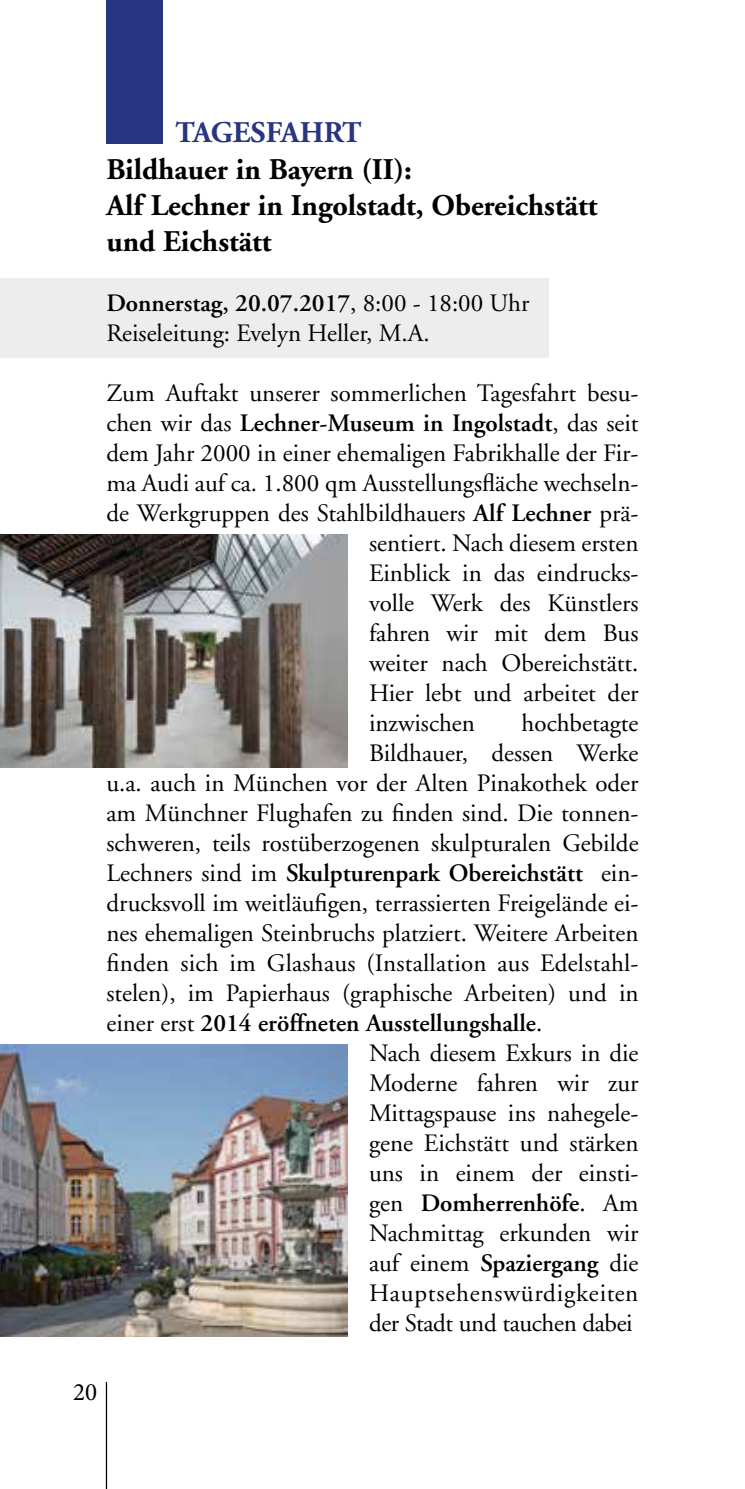
<style>
.page{position:relative;width:745px;height:1489px;background:#fff}
.page>*{position:absolute;margin:0;border:0;box-sizing:border-box;transform-origin:0 0}
.t1{font:700 30px/36px "Adobe Garamond";color:#000}
.t2{font:700 30px "Adobe Garamond";color:#283583}
.t3{font:25px/30px "Adobe Garamond";color:#000}
.t4{font:600 25px "Adobe Garamond";color:#000}
.t5{font:25px "Adobe Garamond";letter-spacing:.035em;color:#000}
.t6{font:25px "Minion Pro";color:#000}
.s1{font-weight:600}
.s2{font-weight:400}
</style>
<div class="page">
<div style="left:0;top:278px;width:547px;height:80px;background:#ededed"></div>
<img style="left:0;top:1044px;width:347px;height:292px">
<hr style="left:106px;top:1381px;width:1px;height:107px;background:#000">
<img style="left:0;top:534px;width:347px;height:233px">
<div style="left:106px;top:0;width:57px;height:143px;background:#283583"></div>
<p class="t2" style="left:175px;top:117px;width:187px">TAGESFAHRT</p>
<p class="t1" style="left:106px;top:152px;width:492px">Bildhauer in Bayern (II):<br>Alf Lechner in Ingolstadt, Obereichstätt und Eichstätt</p>
<p class="t3" style="left:106px;top:288px;width:424px"><span class="s1">Donnerstag, 20.07.2017</span>, 8:00 - 18:00 Uhr<br>Reiseleitung: Evelyn Heller, M.A.</p>
<p class="t3" style="left:106px;top:378px;width:533px">Zum Auftakt unserer sommerlichen Tagesfahrt besu-</p>
<p class="t4" style="left:106px;top:409px;width:533px"><span class="s2">chen wir das</span> Lechner-Museum in Ingolstadt<span class="s2">, das seit</span></p>
<p class="t3" style="left:106px;top:438px;width:533px">dem Jahr 2000 in einer ehemaligen Fabrikhalle der Fir-</p>
<p class="t3" style="left:106px;top:468px;width:533px">ma Audi auf ca. 1.800 qm Ausstellungsfläche wechseln-</p>
<p class="t3" style="left:106px;top:498px;width:533px">de Werkgruppen des Stahlbildhauers <span class="s1">Alf Lechner</span> prä-</p>
<p class="t3" style="left:369px;top:528px;width:271px">sentiert. Nach diesem ersten</p>
<p class="t3" style="left:369px;top:558px;width:271px">Einblick in das eindrucks-</p>
<p class="t3" style="left:369px;top:588px;width:271px">volle Werk des Künstlers</p>
<p class="t3" style="left:369px;top:618px;width:271px">fahren wir mit dem Bus</p>
<p class="t3" style="left:369px;top:648px;width:271px">weiter nach Obereichstätt.</p>
<p class="t3" style="left:369px;top:678px;width:271px">Hier lebt und arbeitet der</p>
<p class="t3" style="left:369px;top:708px;width:107px">inzwischen</p>
<p class="t3" style="left:521px;top:708px;width:118px">hochbetagte</p>
<p class="t3" style="left:369px;top:738px;width:271px">Bildhauer, dessen Werke</p>
<p class="t3" style="left:106px;top:768px;width:533px">u.a. auch in München vor der Alten Pinakothek oder</p>
<p class="t3" style="left:106px;top:798px;width:533px">am Münchner Flughafen zu finden sind. Die tonnen-</p>
<p class="t3" style="left:106px;top:828px;width:533px">schweren, teils rostüberzogenen skulpturalen Gebilde</p>
<p class="t4" style="left:106px;top:859px;width:533px"><span class="s2">Lechners sind im</span> Skulpturenpark Obereichstätt <span class="s2">ein-</span></p>
<p class="t3" style="left:106px;top:888px;width:533px">drucksvoll im weitläufigen, terrassierten Freigelände ei-</p>
<p class="t3" style="left:106px;top:918px;width:533px">nes ehemaligen Steinbruchs platziert. Weitere Arbeiten</p>
<p class="t3" style="left:106px;top:948px;width:533px">finden sich im Glashaus (Installation aus Edelstahl-</p>
<p class="t3" style="left:106px;top:978px;width:533px">stelen), im Papierhaus (graphische Arbeiten) und in</p>
<p class="t4" style="left:106px;top:1009px;width:437px"><span class="s2">einer erst</span> 2014 eröffneten Ausstellungshalle<span class="s2">.</span></p>
<p class="t3" style="left:369px;top:1038px;width:271px">Nach diesem Exkurs in die</p>
<p class="t3" style="left:369px;top:1068px;width:271px">Moderne fahren wir zur</p>
<p class="t3" style="left:369px;top:1098px;width:271px">Mittagspause ins nahegele-</p>
<p class="t3" style="left:369px;top:1128px;width:271px">gene Eichstätt und stärken</p>
<p class="t3" style="left:369px;top:1158px;width:271px">uns in einem der einsti-</p>
<p class="t4" style="left:369px;top:1189px;width:271px"><span class="s2">gen</span> Domherrenhöfe<span class="s2">. Am</span></p>
<p class="t3" style="left:369px;top:1218px;width:271px">Nachmittag erkunden wir</p>
<p class="t3" style="left:369px;top:1248px;width:271px">auf einem <span class="s1">Spaziergang</span> die</p>
<p class="t5" style="left:369px;top:1279px;width:271px">Hauptsehenswürdigkeiten</p>
<p class="t3" style="left:369px;top:1308px;width:265px">der Stadt und tauchen dabei</p>
<p class="t6" style="left:73px;top:1375px;width:26px">20</p>
</div>
